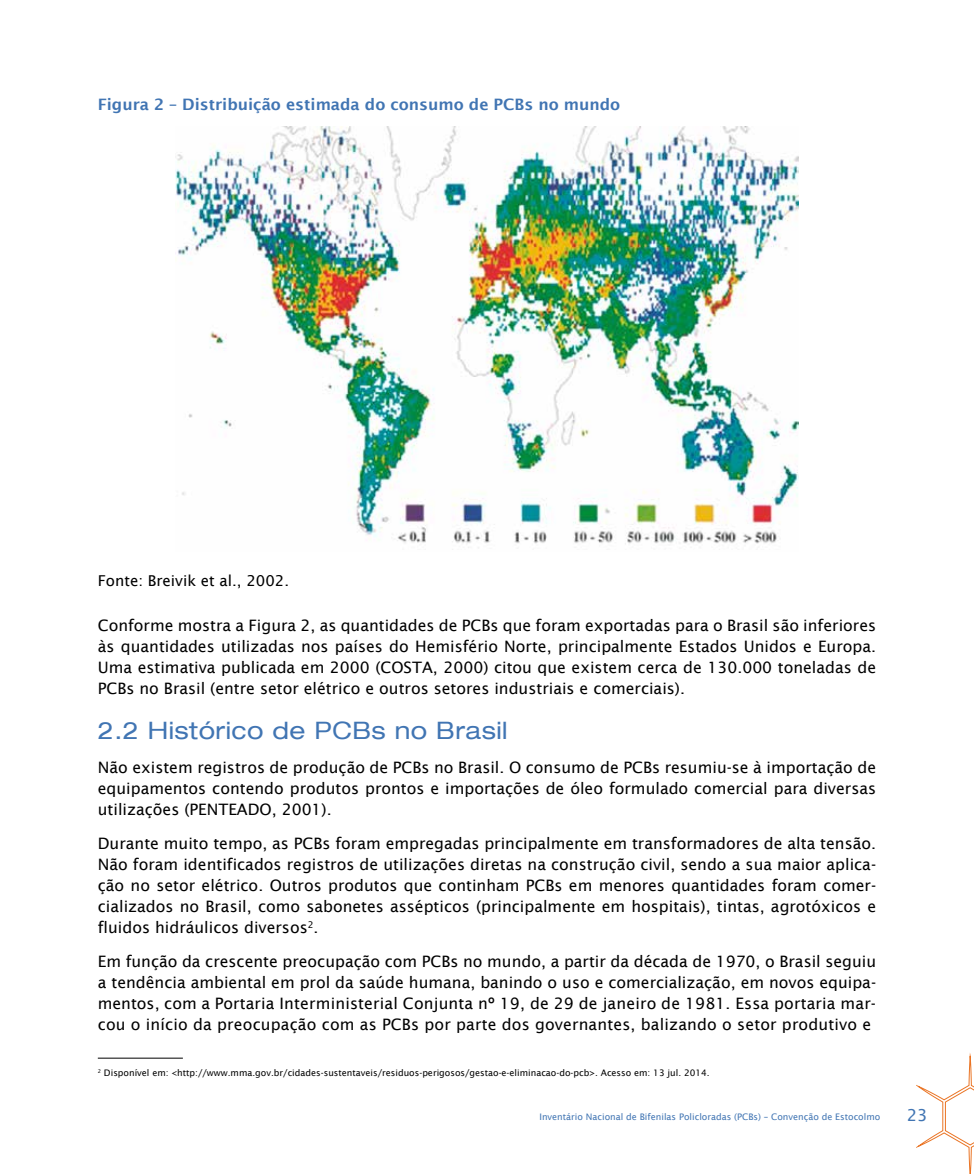
<style>
.page{position:relative;width:974px;height:1174px;background:#fff}
.page>*{position:absolute;margin:0;border:0;box-sizing:border-box;transform-origin:0 0}
.t1{font:expanded 24px "Helvetica 53";letter-spacing:.02em;color:#4175b3}
.t2{font:16.5px "Lucida Sans";color:#4175b3}
.t3{font:15.75px/21px "Lucida Sans";color:#000;text-align:justify}
.t4{font:600 15.75px "Lucida Sans";color:#4175b3}
.t5{font:15px "Lucida Sans";color:#000}
.t6{font:9px "Lucida Sans";color:#000}
.t7{font:9px "Lucida Sans";color:#4175b3}
</style>
<div class="page">
<svg style="left:917px;top:1053px;width:57px;height:121px"></svg>
<img style="left:175px;top:126px;width:623px;height:422px">
<hr style="left:98px;top:1057px;width:85px;height:1px;background:#000">
<p class="t4" style="left:98px;top:95px;width:524px">Figura 2 – Distribuição estimada do consumo de PCBs no mundo</p>
<p class="t5" style="left:98px;top:572px;width:193px">Fonte: Breivik et al., 2002.</p>
<p class="t3" style="left:98px;top:615px;width:780px">Conforme mostra a Figura 2, as quantidades de PCBs que foram exportadas para o Brasil são inferiores às quantidades utilizadas nos países do Hemisfério Norte, principalmente Estados Unidos e Europa.<br>Uma estimativa publicada em 2000 (Costa</p>
<p class="t3" style="left:98px;top:657px;width:780px;text-indent:335px">, 2000) citou que existem cerca de 130.000 toneladas de<br>PCBs no Brasil (entre setor elétrico e outros setores industriais e comerciais).</p>
<h1 class="t1" style="left:98px;top:716px;width:411px">2.2 Histórico de PCBs no Brasil</h1>
<p class="t3" style="left:98px;top:757px;width:780px">Não existem registros de produção de PCBs no Brasil. O consumo de PCBs resumiu-se à importação de equipamentos contendo produtos prontos e importações de óleo formulado comercial para diversas utilizações (PENTEADO, 2001).</p>
<p class="t3" style="left:98px;top:832px;width:780px">Durante muito tempo, as PCBs foram empregadas principalmente em transformadores de alta tensão.<br>Não foram identificados registros de utilizações diretas na construção civil, sendo a sua maior aplica&shy;ção no setor elétrico. Outros produtos que continham PCBs em menores quantidades foram comer&shy;cializados no Brasil, como sabonetes assépticos (principalmente em hospitais), tintas, agrotóxicos e fluidos hidráulicos diversos<sup>2</sup>.</p>
<p class="t3" style="left:98px;top:950px;width:780px">Em função da crescente preocupação com PCBs no mundo, a partir da década de 1970, o Brasil seguiu a tendência ambiental em prol da saúde humana, banindo o uso e comercialização, em novos equipa&shy;mentos, com a Portaria Interministerial Conjunta nº 19, de 29 de janeiro de 1981. Essa portaria mar&shy;cou o início da preocupação com as PCBs por parte dos governantes, balizando o setor produtivo e</p>
<p class="t6" style="left:98px;top:1067px;width:613px"><sup>2</sup> Disponível em: &lt;http://www.mma.gov.br/cidades-sustentaveis/residuos-perigosos/gestao-e-eliminacao-do-pcb&gt;. Acesso em: 13 jul. 2014.</p>
<p class="t7" style="left:539px;top:1112px;width:342px">Inventário Nacional de Bifenilas Policloradas (PCBs) – Convenção de Estocolmo</p>
<p class="t2" style="left:906px;top:1106px;width:22px">23</p>
</div>
